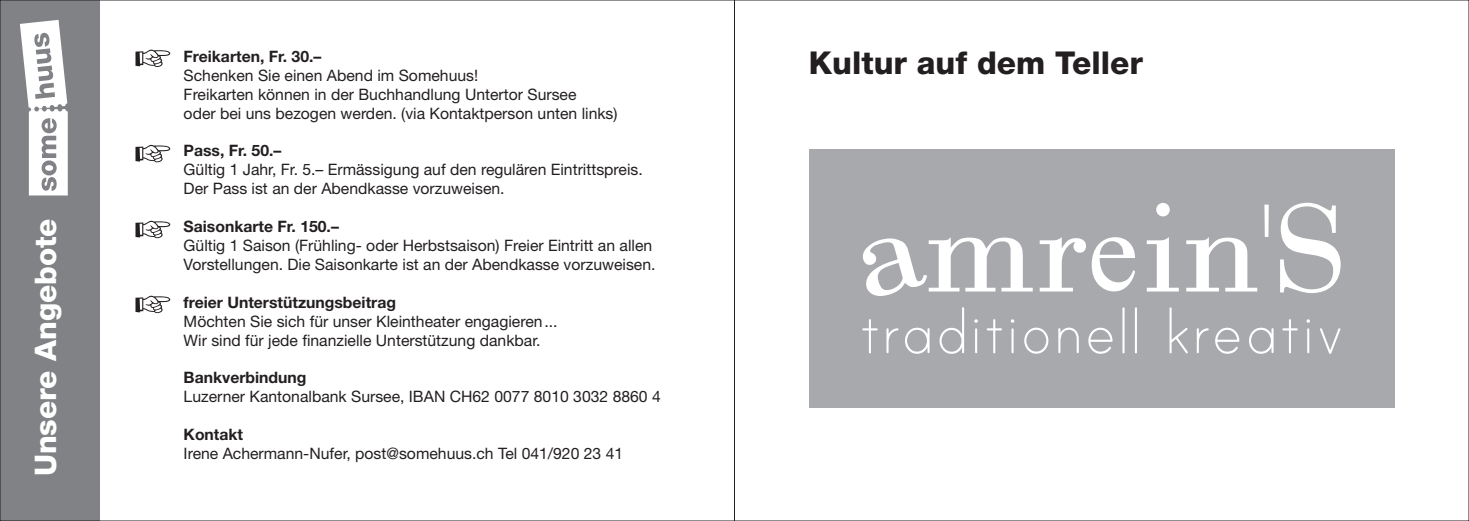
<style>
.page{position:relative;width:1469px;height:521px;background:#fff}
.page>*{position:absolute;margin:0;border:0;box-sizing:border-box;transform-origin:0 0}
.Titel_innen_18_18{font:800 31.5px "Helvetica Neue";color:#231f20}
.Titel_innen_18_18-2{font:800 29.75px "Helvetica Neue";color:#fff}
.Lauftext{font:15.75px/18.9px "Helvetica Neue";color:#231f20}
.Lauftext-2{font:700 15.75px "Helvetica Neue";color:#231f20}
</style>
<div class="page">
<div style="left:0;top:0;width:99px;height:521px;background:#808285"></div>
<div style="left:809px;top:149px;width:585px;height:259px;background:#a8a9ad"></div>
<svg style="left:862px;top:319px;width:15px;height:34px"></svg>
<svg style="left:886px;top:328px;width:12px;height:25px"></svg>
<svg style="left:905px;top:328px;width:24px;height:26px"></svg>
<svg style="left:939px;top:307px;width:25px;height:47px"></svg>
<hr style="left:975px;top:328px;width:2px;height:25px;background:#fff">
<svg style="left:986px;top:319px;width:16px;height:34px"></svg>
<hr style="left:1011px;top:328px;width:2px;height:25px;background:#fff">
<svg style="left:1011px;top:319px;width:3px;height:4px"></svg>
<svg style="left:1024px;top:328px;width:24px;height:26px"></svg>
<svg style="left:1058px;top:328px;width:20px;height:25px"></svg>
<svg style="left:1088px;top:328px;width:24px;height:26px"></svg>
<hr style="left:1122px;top:307px;width:2px;height:46px;background:#fff">
<hr style="left:1134px;top:307px;width:2px;height:46px;background:#fff">
<svg style="left:1169px;top:307px;width:18px;height:46px"></svg>
<svg style="left:1196px;top:328px;width:12px;height:25px"></svg>
<svg style="left:1215px;top:328px;width:24px;height:26px"></svg>
<svg style="left:1249px;top:328px;width:24px;height:26px"></svg>
<svg style="left:1282px;top:319px;width:15px;height:34px"></svg>
<hr style="left:1307px;top:328px;width:2px;height:25px;background:#fff">
<svg style="left:1320px;top:328px;width:20px;height:26px"></svg>
<svg style="left:863px;top:237px;width:169px;height:59px"></svg>
<svg style="left:1146px;top:203px;width:32px;height:88px"></svg>
<svg style="left:1186px;top:237px;width:71px;height:54px"></svg>
<svg style="left:1264px;top:205px;width:4px;height:32px"></svg>
<svg style="left:1280px;top:203px;width:60px;height:90px"></svg>
<svg style="left:1039px;top:237px;width:96px;height:54px"></svg>
<svg style="left:135px;top:50px;width:35px;height:17px"></svg>
<svg style="left:135px;top:145px;width:35px;height:17px"></svg>
<svg style="left:135px;top:221px;width:35px;height:17px"></svg>
<svg style="left:135px;top:296px;width:35px;height:17px"></svg>
<svg style="left:20px;top:20px;width:48px;height:175px"></svg>
<p class="Titel_innen_18_18-2" style="left:28px;top:476px;width:259px;rotate:-90deg">Unsere Angebote</p>
<p class="Lauftext-2" style="left:184px;top:47px;width:139px">Freikarten, Fr. 30.–</p>
<p class="Lauftext" style="left:184px;top:66px;width:296px">Schenken Sie einen Abend im Somehuus!</p>
<p class="Lauftext" style="left:184px;top:84px;width:394px">Freikarten können in der Buchhandlung Untertor Sursee</p>
<p class="Lauftext" style="left:184px;top:103px;width:435px">oder bei uns bezogen werden. (via Kontaktperson unten links)</p>
<p class="Lauftext-2" style="left:184px;top:141px;width:99px">Pass, Fr. 50.–</p>
<p class="Lauftext" style="left:184px;top:160px;width:460px">Gültig 1 Jahr, Fr. 5.– Ermässigung auf den regulären Eintrittspreis.</p>
<p class="Lauftext" style="left:184px;top:179px;width:322px">Der Pass ist an der Abendkasse vorzuweisen.</p>
<p class="Lauftext-2" style="left:184px;top:217px;width:157px">Saisonkarte Fr. 150.–</p>
<p class="Lauftext" style="left:184px;top:236px;width:473px">Gültig 1 Saison (Frühling- oder Herbstsaison) Freier Eintritt an allen<br>Vorstellungen. Die Saisonkarte ist an der Abendkasse vorzuweisen.</p>
<p class="Lauftext-2" style="left:184px;top:292px;width:214px">freier Unterstützungsbeitrag</p>
<p class="Lauftext" style="left:184px;top:311px;width:375px">Möchten Sie sich für unser Kleintheater engagieren...</p>
<p class="Lauftext" style="left:184px;top:330px;width:358px">Wir sind für jede finanzielle Unterstützung dankbar.</p>
<p class="Lauftext-2" style="left:184px;top:368px;width:124px">Bankverbindung</p>
<p class="Lauftext" style="left:184px;top:387px;width:479px">Luzerner Kantonalbank Sursee, IBAN CH62 0077 8010 3032 8860 4</p>
<p class="Lauftext-2" style="left:184px;top:425px;width:61px">Kontakt</p>
<p class="Lauftext" style="left:184px;top:444px;width:441px">Irene Achermann-Nufer, post@somehuus.ch Tel 041/920 23 41</p>
<p class="Titel_innen_18_18" style="left:809px;top:44px;width:335px">Kultur auf dem Teller</p>
</div>
